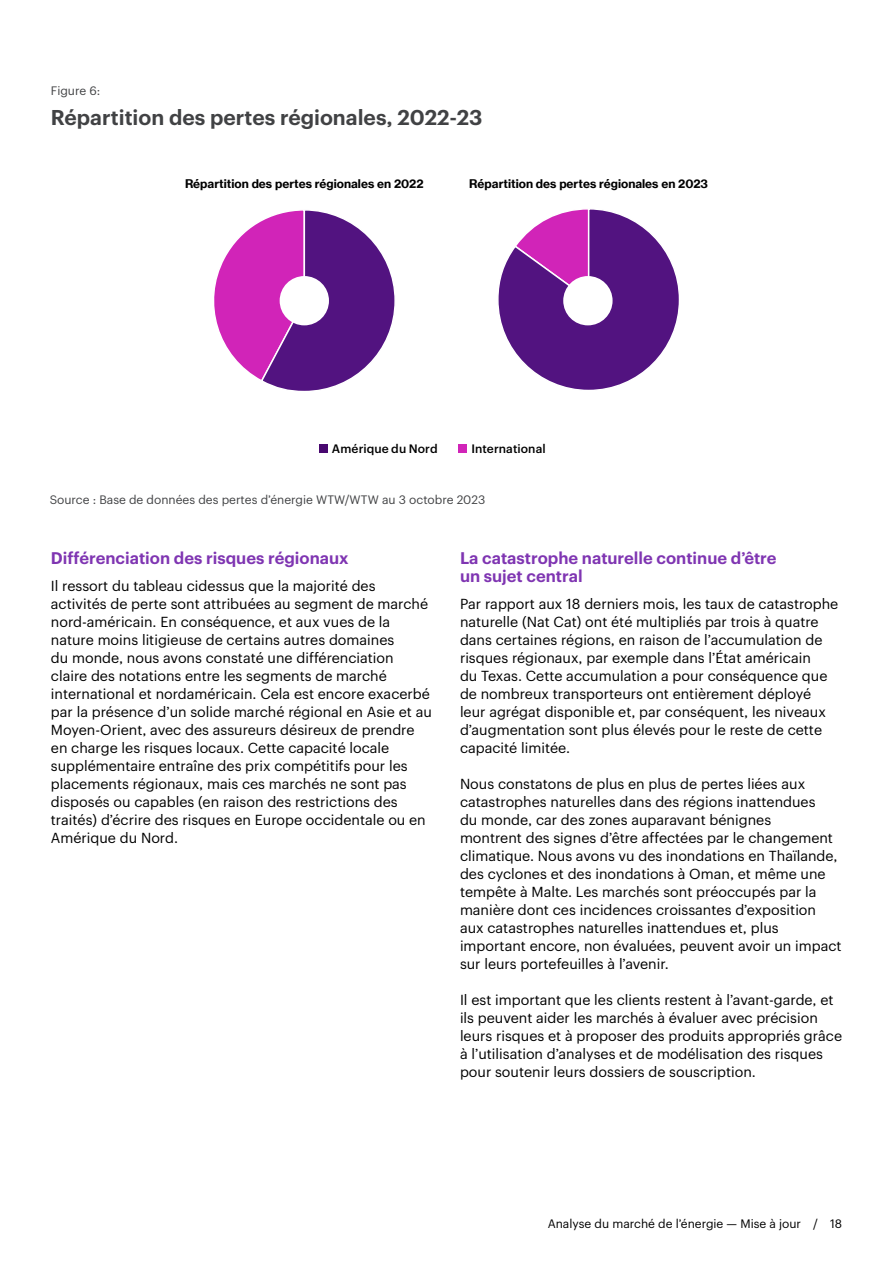
<style>
.page{position:relative;width:893px;height:1263px;background:#fff}
.page>*{position:absolute;margin:0;border:0;box-sizing:border-box;transform-origin:0 0}
.t1{font:600 21px "Graphik";color:#414244}
.t2{font:600 16.5px/18px "Graphik";color:#7f35b2}
.t3{font:14.25px/18px "Graphik";color:#000}
.t4{font:12px "Graphik";color:#414244}
.t5{font:12px "Graphik";color:#000}
.t6{font:500 12px "Graphik";letter-spacing:.01em;color:#000}
.t7{font:11.7px "N Haas Grotesk TX Pro 75 Bd";color:#000}
</style>
<div class="page">
<svg style="left:498px;top:209px;width:181px;height:181px"></svg>
<div style="left:563px;top:276px;width:50px;height:49px;background:#fff;border-radius:50%"></div>
<svg style="left:214px;top:210px;width:181px;height:181px"></svg>
<div style="left:280px;top:276px;width:49px;height:49px;background:#fff;border-radius:50%"></div>
<div style="left:319px;top:444px;width:8px;height:8px;background:#48086f"></div>
<div style="left:458px;top:444px;width:9px;height:8px;background:#d124b8"></div>
<p class="t4" style="left:51px;top:82px;width:51px">Figure 6:</p>
<h1 class="t1" style="left:51px;top:102px;width:433px">Répartition des pertes régionales, 2022-23</h1>
<p class="t7" style="left:185px;top:177px;width:240px">Répartition des pertes régionales en 2022</p>
<p class="t7" style="left:469px;top:177px;width:240px">Répartition des pertes régionales en 2023</p>
<p class="t6" style="left:332px;top:439px;width:107px">Amérique du Nord</p>
<p class="t6" style="left:471px;top:439px;width:76px">International</p>
<p class="t4" style="left:50px;top:490px;width:437px">Source : Base de données des pertes d’énergie WTW/WTW au 3 octobre 2023</p>
<p class="t2" style="left:51px;top:548px;width:299px">Différenciation des risques régionaux</p>
<p class="t3" style="left:51px;top:576px;width:382px">Il ressort du tableau cidessus que la majorité des activités de perte sont attribuées au segment de marché nord-américain. En conséquence, et aux vues de la nature moins litigieuse de certains autres domaines<br>du monde, nous avons constaté une différenciation claire des notations entre les segments de marché international et nordaméricain. Cela est encore exacerbé par la présence d’un solide marché régional en Asie et au Moyen-Orient, avec des assureurs désireux de prendre en charge les risques locaux. Cette capacité locale supplémentaire entraîne des prix compétitifs pour les placements régionaux, mais ces marchés ne sont pas disposés ou capables (en raison des restrictions des traités) d’écrire des risques en Europe occidentale ou en Amérique du Nord.</p>
<p class="t2" style="left:460px;top:548px;width:318px">La catastrophe naturelle continue d’être un sujet central</p>
<p class="t3" style="left:460px;top:594px;width:380px">Par rapport aux 18 derniers mois, les taux de catastrophe naturelle (Nat Cat) ont été multipliés par trois à quatre dans certaines régions, en raison de l’accumulation de risques régionaux, par exemple dans l’État américain<br>du Texas. Cette accumulation a pour conséquence que de nombreux transporteurs ont entièrement déployé leur agrégat disponible et, par conséquent, les niveaux d’augmentation sont plus élevés pour le reste de cette capacité limitée.</p>
<p class="t3" style="left:460px;top:774px;width:383px">Nous constatons de plus en plus de pertes liées aux catastrophes naturelles dans des régions inattendues<br>du monde, car des zones auparavant bénignes<br>montrent des signes d’être affectées par le changement climatique. Nous avons vu des inondations en Thaïlande, des cyclones et des inondations à Oman, et même une tempête à Malte. Les marchés sont préoccupés par la manière dont ces incidences croissantes d’exposition aux catastrophes naturelles inattendues et, plus important encore, non évaluées, peuvent avoir un impact sur leurs portefeuilles à l’avenir.</p>
<p class="t3" style="left:460px;top:990px;width:384px">Il est important que les clients restent à l’avant-garde, et ils peuvent aider les marchés à évaluer avec précision leurs risques et à proposer des produits appropriés grâce à l’utilisation d’analyses et de modélisation des risques pour soutenir leurs dossiers de souscription.</p>
<p class="t5" style="left:548px;top:1215px;width:296px">Analyse du marché de l’énergie — Mise à jour / 18</p>
</div>
